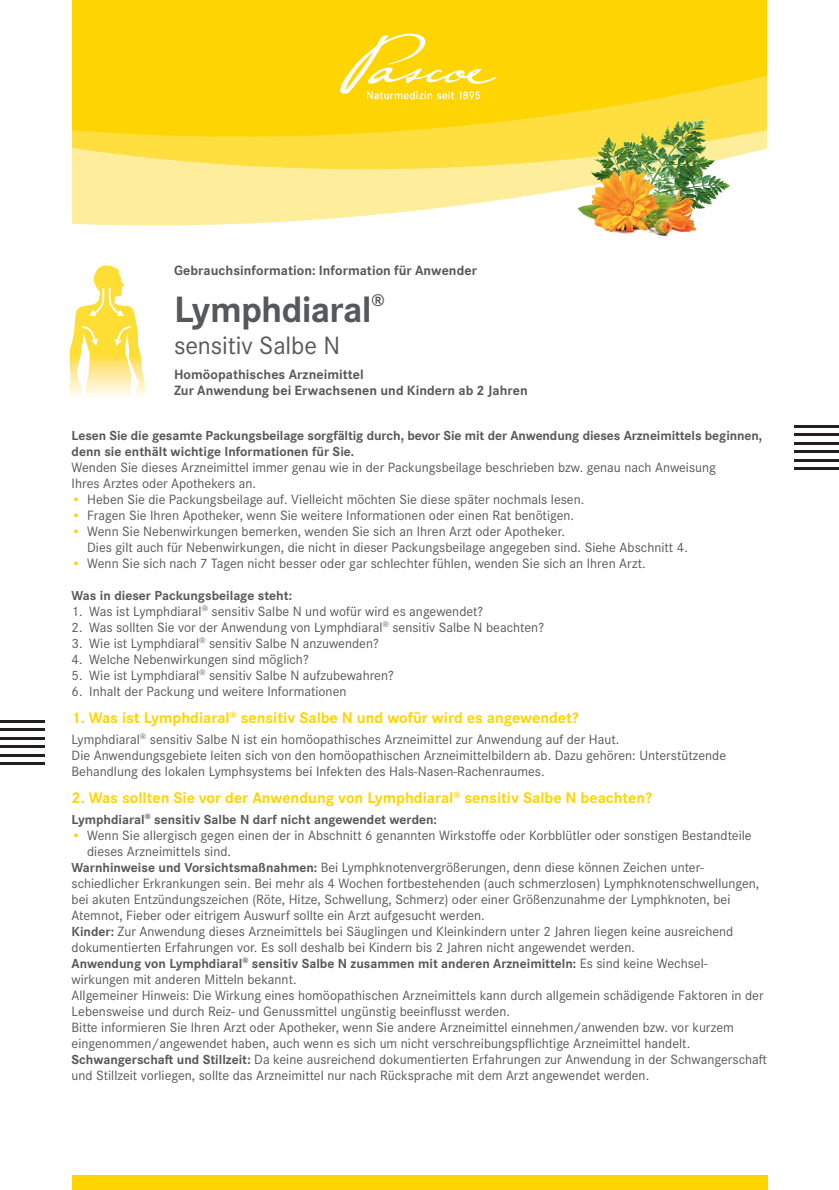
<style>
.page{position:relative;width:839px;height:1190px;background:#fff}
.page>*{position:absolute;margin:0;border:0;box-sizing:border-box;transform-origin:0 0}
._00_Produktname{font:700 38px "Corporate S Pro";letter-spacing:-.02em;color:#57585a}
._00_Produktname_2_Ze{font:26px "Corporate S Pro";letter-spacing:-.005em;color:#57585a}
._03_Zwischenhead_far{font:700 16px "Corporate S Pro";color:#fed503}
._01_GT_7_8pt{font:14px/16px "Corporate S Pro";color:#57585a}
._00_Gebrauchsinfo_mi{font:700 14px/16px "Corporate S Pro";letter-spacing:.005em;color:#57585a}
._01_GT_7_8pt-2{font:700 13.6px/16px "Corporate S Pro";color:#57585a}
.s1{font-size:13.6px;color:#fed503}
.s2{font-weight:700;font-size:13.6px}
.s3{font-weight:400;font-size:14px}
</style>
<div class="page">
<svg style="left:72px;top:185px;width:502px;height:41px;fill:#feee9b"></svg>
<svg style="left:72px;top:0;width:695px;height:185px;background:#feda21"></svg>
<svg style="left:340px;top:34px;width:156px;height:65px;background:#fedb2c"></svg>
<div style="left:72px;top:1174px;width:694px;height:16px;background:#fed503"></div>
<img style="left:69px;top:265px;width:77px;height:131px">
<svg style="left:89px;top:288px;width:35px;height:28px"></svg>
<svg style="left:114px;top:326px;width:17px;height:20px"></svg>
<svg style="left:82px;top:326px;width:16px;height:20px"></svg>
<hr style="left:0;top:762px;width:45px;height:3px;background:#231f20">
<hr style="left:0;top:753px;width:45px;height:3px;background:#231f20">
<hr style="left:0;top:745px;width:45px;height:3px;background:#231f20">
<hr style="left:0;top:736px;width:45px;height:3px;background:#231f20">
<hr style="left:0;top:728px;width:45px;height:3px;background:#231f20">
<hr style="left:0;top:719px;width:45px;height:3px;background:#231f20">
<hr style="left:793px;top:425px;width:45px;height:3px;background:#231f20">
<hr style="left:793px;top:433px;width:45px;height:3px;background:#231f20">
<hr style="left:793px;top:442px;width:45px;height:3px;background:#231f20">
<hr style="left:793px;top:450px;width:45px;height:3px;background:#231f20">
<hr style="left:793px;top:459px;width:45px;height:3px;background:#231f20">
<hr style="left:793px;top:467px;width:45px;height:3px;background:#231f20">
<img style="left:574px;top:100px;width:162px;height:137px">
<p class="_00_Gebrauchsinfo_mi" style="left:174px;top:262px;width:304px">Gebrauchsinformation: Information für Anwender</p>
<p class="_00_Produktname" style="left:174px;top:279px;width:212px">Lymphdiaral<sup>®</sup></p>
<p class="_00_Produktname_2_Ze" style="left:174px;top:326px;width:168px">sensitiv Salbe N</p>
<p class="_00_Gebrauchsinfo_mi" style="left:174px;top:366px;width:355px">Homöopathisches Arzneimittel<br>Zur Anwendung bei Erwachsenen und Kindern ab 2 Jahren</p>
<p class="_01_GT_7_8pt-2" style="left:71px;top:426px;width:691px">Lesen Sie die gesamte Packungsbeilage sorgfältig durch, bevor Sie mit der Anwendung dieses Arzneimittels beginnen, denn sie enthält wichtige Informationen für Sie.</p>
<p class="_01_GT_7_8pt" style="left:71px;top:458px;width:645px">Wenden Sie dieses Arzneimittel immer genau wie in der Packungsbeilage beschrieben bzw. genau nach Anweisung<br>Ihres Arztes oder Apothekers an.</p>
<p class="_01_GT_7_8pt" style="left:71px;top:490px;width:514px"><span class="s1">•</span> Heben Sie die Packungsbeilage auf. Vielleicht möchten Sie diese später nochmals lesen.</p>
<p class="_01_GT_7_8pt" style="left:71px;top:506px;width:504px"><span class="s1">•</span> Fragen Sie Ihren Apotheker, wenn Sie weitere Informationen oder einen Rat benötigen.</p>
<p class="_01_GT_7_8pt" style="left:87px;top:522px;width:602px;text-indent:-16px"><span class="s1">•</span> Wenn Sie Nebenwirkungen bemerken, wenden Sie sich an Ihren Arzt oder Apotheker.<br>Dies gilt auch für Nebenwirkungen, die nicht in dieser Packungsbeilage angegeben sind. Siehe Abschnitt 4.</p>
<p class="_01_GT_7_8pt" style="left:71px;top:554px;width:575px"><span class="s1">•</span> Wenn Sie sich nach 7 Tagen nicht besser oder gar schlechter fühlen, wenden Sie sich an Ihren Arzt.</p>
<p class="_01_GT_7_8pt-2" style="left:71px;top:586px;width:222px">Was in dieser Packungsbeilage steht:</p>
<p class="_01_GT_7_8pt" style="left:71px;top:602px;width:413px">1. Was ist Lymphdiaral<sup>®</sup> sensitiv Salbe N und wofür wird es angewendet?</p>
<p class="_01_GT_7_8pt" style="left:71px;top:618px;width:474px">2. Was sollten Sie vor der Anwendung von Lymphdiaral<sup>®</sup> sensitiv Salbe N beachten?</p>
<p class="_01_GT_7_8pt" style="left:71px;top:634px;width:309px">3. Wie ist Lymphdiaral<sup>®</sup> sensitiv Salbe N anzuwenden?</p>
<p class="_01_GT_7_8pt" style="left:71px;top:650px;width:238px">4. Welche Nebenwirkungen sind möglich?</p>
<p class="_01_GT_7_8pt" style="left:71px;top:666px;width:324px">5. Wie ist Lymphdiaral<sup>®</sup> sensitiv Salbe N aufzubewahren?</p>
<p class="_01_GT_7_8pt" style="left:71px;top:682px;width:276px">6. Inhalt der Packung und weitere Informationen</p>
<p class="_03_Zwischenhead_far" style="left:71px;top:705px;width:508px">1. Was ist Lymphdiaral<sup>®</sup> sensitiv Salbe N und wofür wird es angewendet?</p>
<p class="_01_GT_7_8pt" style="left:71px;top:730px;width:549px">Lymphdiaral<sup>®</sup> sensitiv Salbe N ist ein homöopathisches Arzneimittel zur Anwendung auf der Haut.</p>
<p class="_01_GT_7_8pt" style="left:71px;top:746px;width:655px">Die Anwendungsgebiete leiten sich von den homöopathischen Arzneimittelbildern ab. Dazu gehören: Unterstützende<br>Behandlung des lokalen Lymphsystems bei Infekten des Hals-Nasen-Rachenraumes.</p>
<p class="_03_Zwischenhead_far" style="left:71px;top:785px;width:581px">2. Was sollten Sie vor der Anwendung von Lymphdiaral<sup>®</sup> sensitiv Salbe N beachten?</p>
<p class="_01_GT_7_8pt-2" style="left:71px;top:810px;width:367px">Lymphdiaral<sup>®</sup> sensitiv Salbe N darf nicht angewendet werden:</p>
<p class="_01_GT_7_8pt" style="left:87px;top:826px;width:665px;text-indent:-16px"><span class="s1">•</span> Wenn Sie allergisch gegen einen der in Abschnitt 6 genannten Wirkstoffe oder Korbblütler oder sonstigen Bestandteile dieses Arzneimittels sind.</p>
<p class="_01_GT_7_8pt" style="left:71px;top:858px;width:688px"><span class="s2">Warnhinweise und Vorsichtsmaßnahmen:</span> Bei Lymphknotenvergrößerungen, denn diese können Zeichen unter&shy;schiedlicher Erkrankungen sein. Bei mehr als 4 Wochen fortbestehenden (auch schmerzlosen) Lymphknotenschwellungen, bei akuten Entzündungszeichen (Röte, Hitze, Schwellung, Schmerz) oder einer Größenzunahme der Lymphknoten, bei Atemnot, Fieber oder eitrigem Auswurf sollte ein Arzt aufgesucht werden.</p>
<p class="_01_GT_7_8pt" style="left:71px;top:922px;width:663px"><span class="s2">Kinder:</span> Zur Anwendung dieses Arzneimittels bei Säuglingen und Kleinkindern unter 2 Jahren liegen keine ausreichend dokumentierten Erfahrungen vor. Es soll deshalb bei Kindern bis 2 Jahren nicht angewendet werden.</p>
<p class="_01_GT_7_8pt-2" style="left:71px;top:954px;width:637px">Anwendung von Lymphdiaral<sup>®</sup> sensitiv Salbe N zusammen mit anderen Arzneimitteln: <span class="s3">Es sind keine Wechsel-</span></p>
<p class="_01_GT_7_8pt" style="left:71px;top:970px;width:226px">wirkungen mit anderen Mitteln bekannt.</p>
<p class="_01_GT_7_8pt" style="left:71px;top:986px;width:693px">Allgemeiner Hinweis: Die Wirkung eines homöopathischen Arzneimittels kann durch allgemein schädigende Faktoren in der<br>Lebensweise und durch Reiz- und Genussmittel ungünstig beeinflusst werden.</p>
<p class="_01_GT_7_8pt" style="left:71px;top:1018px;width:663px">Bitte informieren Sie Ihren Arzt oder Apotheker, wenn Sie andere Arzneimittel einnehmen/anwenden bzw. vor kurzem eingenommen/angewendet haben, auch wenn es sich um nicht verschreibungspflichtige Arzneimittel handelt.</p>
<p class="_01_GT_7_8pt" style="left:71px;top:1050px;width:696px"><span class="s2">Schwangerschaft und Stillzeit:</span> Da keine ausreichend dokumentierten Erfahrungen zur Anwendung in der Schwangerschaft und Stillzeit vorliegen, sollte das Arzneimittel nur nach Rücksprache mit dem Arzt angewendet werden.</p>
</div>
